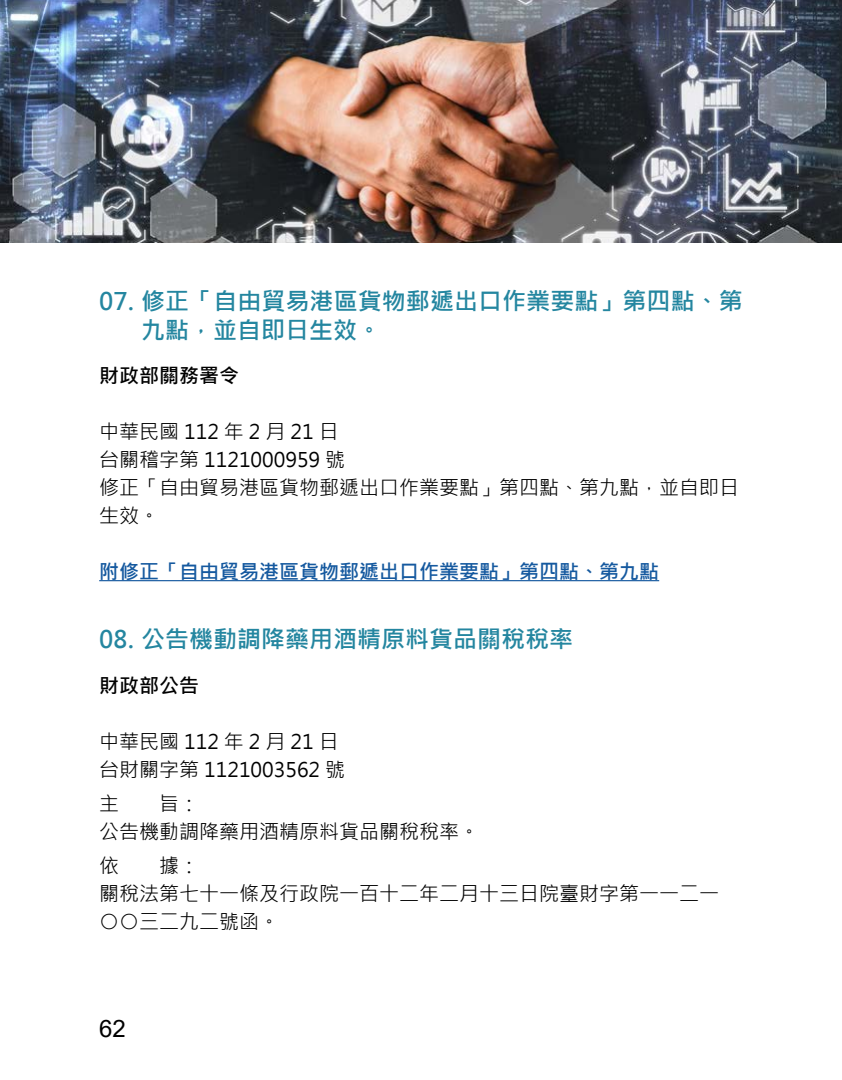
<style>
.page{position:relative;width:842px;height:1080px;background:#fff}
.page>*{position:absolute;margin:0;border:0;box-sizing:border-box;transform-origin:0 0}
.t1{font:700 24px/28px "Microsoft Jheng Hei";color:#2486a0}
.t2{font:24px "Arial";color:#000}
.t3{font:20px/28px "Microsoft Jheng Hei";color:#000}
.t4{font:700 20px "Microsoft Jheng Hei";color:#15599f}
.t5{font:700 20px "Microsoft Jheng Hei";color:#000}
</style>
<div class="page">
<hr style="left:99px;top:580px;width:560px;height:1px;background:#15599f">
<img style="left:0;top:0;width:842px;height:243px">
<p class="t1" style="left:141px;top:288px;width:603px;text-indent:-42px">07. 修正「自由貿易港區貨物郵遞出口作業要點」第四點、第九點，並自即日生效。</p>
<p class="t5" style="left:99px;top:363px;width:141px">財政部關務署令</p>
<p class="t3" style="left:99px;top:418px;width:641px">中華民國 112 年 2 月 21 日<br>台關稽字第 1121000959 號<br>修正「自由貿易港區貨物郵遞出口作業要點」第四點、第九點，並自即日生效。</p>
<p class="t4" style="left:99px;top:559px;width:561px">附修正「自由貿易港區貨物郵遞出口作業要點」第四點、第九點</p>
<p class="t1" style="left:99px;top:626px;width:475px">08. 公告機動調降藥用酒精原料貨品關稅稅率</p>
<p class="t5" style="left:99px;top:673px;width:101px">財政部公告</p>
<p class="t3" style="left:99px;top:728px;width:247px">中華民國 112 年 2 月 21 日台財關字第 1121003562 號</p>
<p class="t3" style="left:99px;top:790px;width:381px">主　　旨：<br>公告機動調降藥用酒精原料貨品關稅稅率。</p>
<p class="t3" style="left:99px;top:852px;width:621px">依　　據：<br>關稅法第七十一條及行政院一百十二年二月十三日院臺財字第一一二一</p>
<p class="t3" style="left:99px;top:908px;width:181px">○○三二九二號函。</p>
<p class="t2" style="left:99px;top:1012px;width:28px">62</p>
</div>
